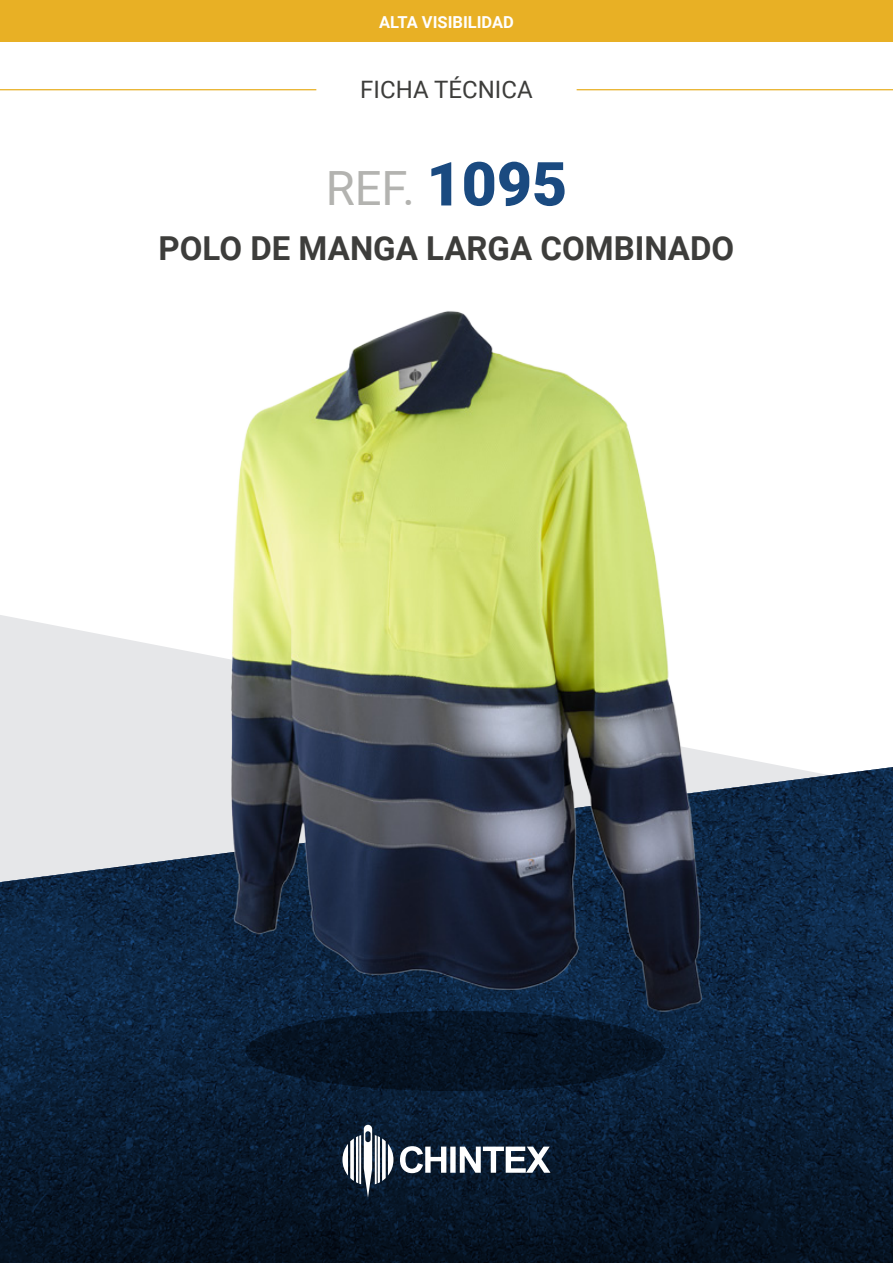
<style>
.page{position:relative;width:893px;height:1263px;background:#fff}
.page>*{position:absolute;margin:0;border:0;box-sizing:border-box;transform-origin:0 0}
.t1{font:47.25px "Roboto";color:#b3b3b0}
.t2{font:700 33px "Roboto";color:#3d3d3b}
.t3{font:24px "Roboto";color:#3d3d3b}
.t4{font:700 16.5px "Roboto";color:#fff}
.s1{font-weight:900;font-size:60.75px;color:#1a4a80}
</style>
<div class="page">
<div style="left:0;top:0;width:893px;height:42px;background:#e8b025"></div>
<hr style="left:577px;top:89px;width:316px;height:1px;background:#e8b025">
<hr style="left:0;top:89px;width:316px;height:1px;background:#e8b025">
<svg style="left:0;top:615px;width:775px;height:150px;fill:#e6e7e9"></svg>
<svg style="left:0;top:765px;width:893px;height:247px;background:#43586f"></svg>
<svg style="left:0;top:1012px;width:893px;height:251px;background:#081a2f"></svg>
<svg style="left:342px;top:1125px;width:51px;height:72px"></svg>
<svg style="left:400px;top:1146px;width:150px;height:27px"></svg>
<svg style="left:246px;top:1011px;width:419px;height:80px;background:#061425"></svg>
<img style="left:191px;top:311px;width:529px;height:730px">
<p class="t4" style="left:379px;top:10px;width:136px">ALTA VISIBILIDAD</p>
<p class="t3" style="left:360px;top:72px;width:174px">FICHA TÉCNICA</p>
<h1 class="t1" style="left:326px;top:156px;width:243px">REF. <span class="s1">1095</span></h1>
<p class="t2" style="left:159px;top:225px;width:577px">POLO DE MANGA LARGA COMBINADO</p>
</div>
